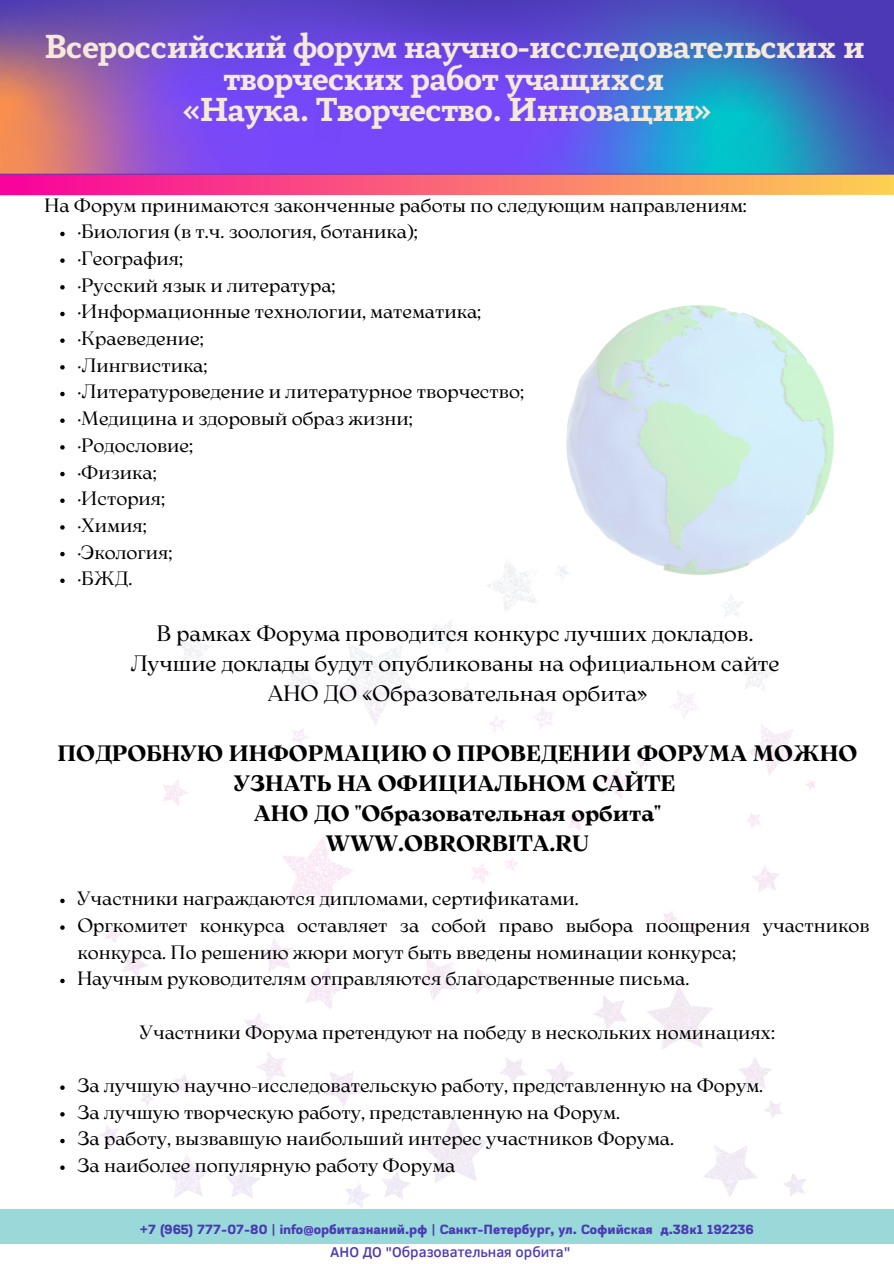
<style>
.page{position:relative;width:894px;height:1264px;background:#fff}
.page>*{position:absolute;margin:0;border:0;box-sizing:border-box;transform-origin:0 0}
.t1{font:700 34.5px/31.5px "Anaphora";letter-spacing:-.02em;color:#f5e9db}
.t2{font:22.2px "Arsenica Antiqua";color:#000}
.t3{font:700 22.2px/30px "Arsenica Antiqua";color:#000;text-align:center}
.t4{font:19.2px/26.7px "Arsenica Antiqua";color:#000}
.t5{font:500 14.55px "Clear Sans";color:#4b39b5}
.t6{font:700 14.1px "Akzentica 4 F Extra";color:#4b39b5}
</style>
<div class="page">
<div style="left:0;top:1208px;width:893px;height:35px;background:#99d9d9"></div>
<svg style="left:0;top:175px;width:893px;height:20px"></svg>
<img style="left:0;top:0;width:893px;height:174px">
<img style="left:100px;top:559px;width:715px;height:649px">
<svg style="left:60px;top:232px;width:5px;height:4px"></svg>
<svg style="left:60px;top:258px;width:5px;height:5px"></svg>
<svg style="left:60px;top:285px;width:5px;height:4px"></svg>
<svg style="left:60px;top:312px;width:5px;height:4px"></svg>
<svg style="left:60px;top:338px;width:5px;height:5px"></svg>
<svg style="left:60px;top:365px;width:5px;height:4px"></svg>
<svg style="left:60px;top:392px;width:5px;height:4px"></svg>
<svg style="left:60px;top:418px;width:5px;height:5px"></svg>
<svg style="left:60px;top:445px;width:5px;height:4px"></svg>
<svg style="left:60px;top:472px;width:5px;height:4px"></svg>
<svg style="left:60px;top:498px;width:5px;height:5px"></svg>
<svg style="left:60px;top:525px;width:5px;height:4px"></svg>
<svg style="left:60px;top:552px;width:5px;height:4px"></svg>
<svg style="left:60px;top:578px;width:5px;height:5px"></svg>
<svg style="left:60px;top:898px;width:5px;height:5px"></svg>
<svg style="left:60px;top:925px;width:5px;height:4px"></svg>
<svg style="left:60px;top:978px;width:5px;height:5px"></svg>
<svg style="left:60px;top:1085px;width:5px;height:4px"></svg>
<svg style="left:60px;top:1112px;width:5px;height:4px"></svg>
<svg style="left:60px;top:1138px;width:5px;height:5px"></svg>
<svg style="left:60px;top:1165px;width:5px;height:4px"></svg>
<img style="left:566px;top:305px;width:267px;height:269px">
<p class="t1" style="left:223px;top:34px;width:643px;text-indent:-179px">Всероссийский форум научно-исследовательских и творческих работ учащихся</p>
<p class="t1" style="left:183px;top:97px;width:530px">«Наука. Творчество. Инновации»</p>
<p class="t4" style="left:45px;top:193px;width:703px">На Форум принимаются законченные работы по следующим направлениям:</p>
<p class="t4" style="left:77px;top:220px;width:341px">·Биология (в т.ч. зоология, ботаника);</p>
<p class="t4" style="left:77px;top:247px;width:107px">·География;</p>
<p class="t4" style="left:77px;top:273px;width:259px">·Русский язык и литература;</p>
<p class="t4" style="left:77px;top:300px;width:405px">·Информационные технологии, математика;</p>
<p class="t4" style="left:77px;top:327px;width:128px">·Краеведение;</p>
<p class="t4" style="left:77px;top:353px;width:131px">·Лингвистика;</p>
<p class="t4" style="left:77px;top:380px;width:448px">·Литературоведение и литературное творчество;</p>
<p class="t4" style="left:77px;top:407px;width:337px">·Медицина и здоровый образ жизни;</p>
<p class="t4" style="left:77px;top:433px;width:117px">·Родословие;</p>
<p class="t4" style="left:77px;top:460px;width:81px">·Физика;</p>
<p class="t4" style="left:77px;top:487px;width:89px">·История;</p>
<p class="t4" style="left:77px;top:513px;width:71px">·Химия;</p>
<p class="t4" style="left:77px;top:540px;width:96px">·Экология;</p>
<p class="t4" style="left:77px;top:567px;width:56px">·БЖД.</p>
<p class="t2" style="left:157px;top:625px;width:598px">В рамках Форума проводится конкурс лучших докладов.</p>
<p class="t2" style="left:130px;top:655px;width:651px">Лучшие доклады будут опубликованы на официальном сайте</p>
<p class="t2" style="left:267px;top:685px;width:381px">АНО ДО «Образовательная орбита»</p>
<p class="t3" style="left:57px;top:740px;width:801px">ПОДРОБНУЮ ИНФОРМАЦИЮ О ПРОВЕДЕНИИ ФОРУМА МОЖНО<br>УЗНАТЬ НА ОФИЦИАЛЬНОМ САЙТЕ</p>
<p class="t3" style="left:254px;top:800px;width:408px">АНО ДО "Образовательная орбита"</p>
<p class="t3" style="left:326px;top:830px;width:264px">WWW.OBRORBITA.RU</p>
<p class="t4" style="left:77px;top:887px;width:503px">Участники награждаются дипломами, сертификатами.</p>
<p class="t4" style="left:77px;top:913px;width:793px">Оргкомитет конкурса оставляет за собой право выбора поощрения участников конкурса. По решению жюри могут быть введены номинации конкурса;</p>
<p class="t4" style="left:77px;top:967px;width:613px">Научным руководителям отправляются благодарственные письма.</p>
<p class="t4" style="left:140px;top:1020px;width:636px">Участники Форума претендуют на победу в нескольких номинациях:</p>
<p class="t4" style="left:77px;top:1073px;width:687px">За лучшую научно-исследовательскую работу, представленную на Форум.</p>
<p class="t4" style="left:77px;top:1100px;width:544px">За лучшую творческую работу, представленную на Форум.</p>
<p class="t4" style="left:77px;top:1127px;width:598px">За работу, вызвавшую наибольший интерес участников Форума.</p>
<p class="t4" style="left:77px;top:1153px;width:379px">За наиболее популярную работу Форума</p>
<p class="t6" style="left:140px;top:1224px;width:615px">+7 (965) 777-07-80 | info@орбитазнаний.рф | Санкт-Петербург, ул. Софийская д.38к1 192236</p>
<p class="t5" style="left:330px;top:1241px;width:242px">АНО ДО "Образовательная орбита"</p>
</div>
